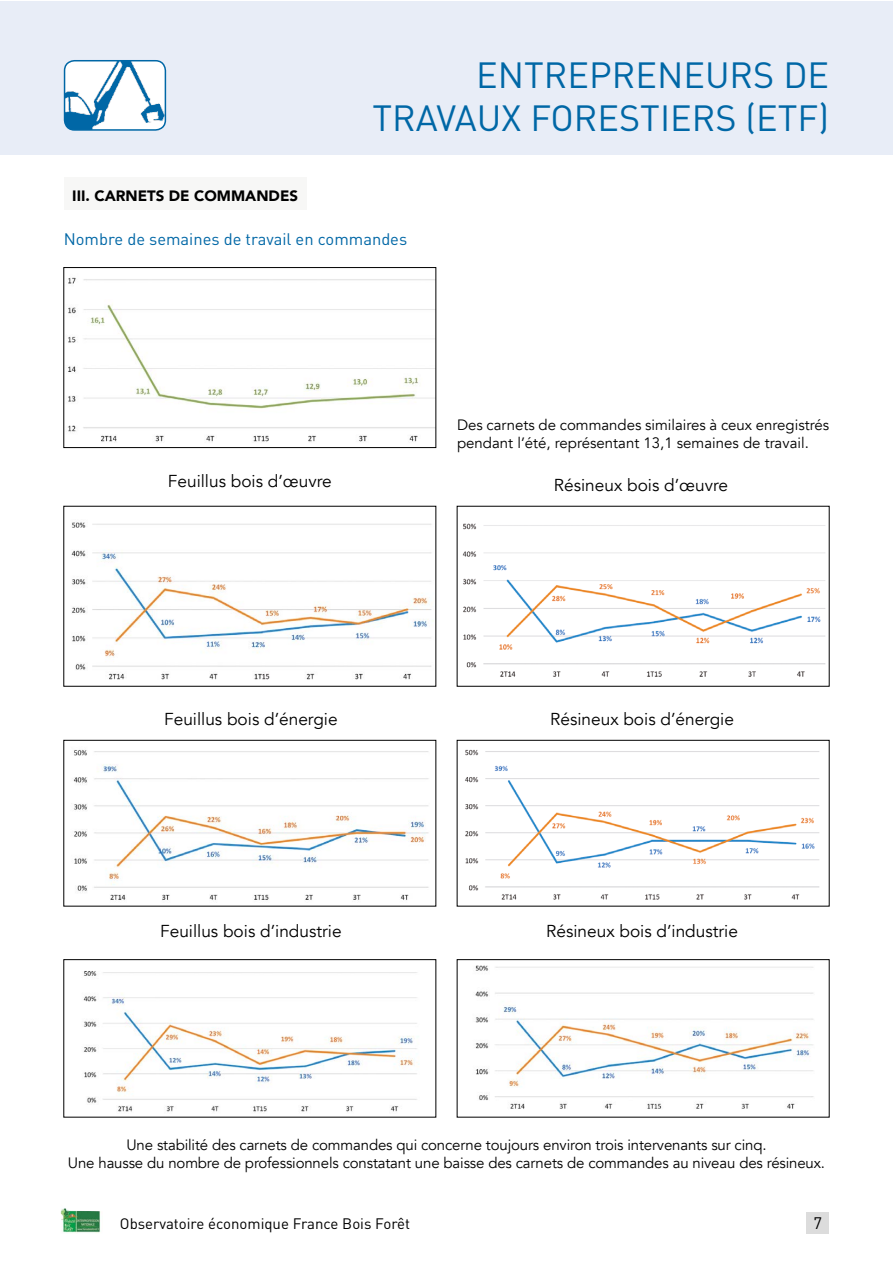
<style>
.page{position:relative;width:893px;height:1263px;background:#fff}
.page>*{position:absolute;margin:0;border:0;box-sizing:border-box;transform-origin:0 0}
.t1{font:36px/43.2px "DIN Pro";color:#0067a6;text-align:right}
.t2{font:17.25px "Avenir";color:#000}
.t3{font:16.5px "DIN Pro";color:#0067a6}
.t4{font:16.5px "DIN Pro";color:#000}
.t5{font:15px/18px "Avenir";letter-spacing:-.01em;color:#000}
.t6{font:15px "DIN Pro";color:#000}
.t7{font:900 15px "Avenir";color:#000}
</style>
<div class="page">
<div style="left:806px;top:1213px;width:23px;height:21px;background:#dcdcdc"></div>
<div style="left:0;top:1px;width:892px;height:154px;background:#e8edf7"></div>
<img style="left:61px;top:1208px;width:40px;height:25px">
<div style="left:64px;top:178px;width:243px;height:32px;background:#f7f7f6"></div>
<img style="left:68px;top:277px;width:366px;height:165px">
<div style="left:64px;top:267px;width:372px;height:181px;border:1px solid #000"></div>
<img style="left:71px;top:522px;width:361px;height:158px">
<img style="left:73px;top:750px;width:356px;height:150px">
<div style="left:64px;top:740px;width:372px;height:166px;border:1px solid #000"></div>
<img style="left:83px;top:971px;width:336px;height:141px">
<div style="left:64px;top:959px;width:372px;height:158px;border:1px solid #000"></div>
<img style="left:462px;top:523px;width:364px;height:154px">
<img style="left:465px;top:749px;width:355px;height:151px">
<div style="left:457px;top:740px;width:372px;height:166px;border:1px solid #000"></div>
<img style="left:475px;top:965px;width:339px;height:144px">
<div style="left:457px;top:959px;width:372px;height:158px;border:1px solid #000"></div>
<img style="left:65px;top:61px;width:100px;height:69px">
<div style="left:64px;top:60px;width:102px;height:71px;border:2px solid #0067a6;border-radius:10px"></div>
<h1 class="t1" style="left:372px;top:51px;width:458px">ENTREPRENEURS DE<br>TRAVAUX FORESTIERS (ETF)</h1>
<p class="t7" style="left:72px;top:186px;width:227px">III. CARNETS DE COMMANDES</p>
<p class="t3" style="left:64px;top:228px;width:345px">Nombre de semaines de travail en commandes</p>
<p class="t5" style="left:457px;top:416px;width:374px">Des carnets de commandes similaires à ceux enregistrés pendant l’été, représentant 13,1 semaines de travail.</p>
<p class="t2" style="left:168px;top:470px;width:165px">Feuillus bois d’œuvre</p>
<p class="t2" style="left:554px;top:474px;width:176px">Résineux bois d’œuvre</p>
<p class="t2" style="left:164px;top:707px;width:175px">Feuillus bois d’énergie</p>
<p class="t2" style="left:550px;top:707px;width:185px">Résineux bois d’énergie</p>
<p class="t2" style="left:160px;top:920px;width:183px">Feuillus bois d’industrie</p>
<p class="t2" style="left:546px;top:920px;width:193px">Résineux bois d’industrie</p>
<p class="t5" style="left:68px;top:1136px;width:759px;text-align:center">Une stabilité des carnets de commandes qui concerne toujours environ trois intervenants sur cinq.<br>Une hausse du nombre de professionnels constatant une baisse des carnets de commandes au niveau des résineux.</p>
<p class="t6" style="left:120px;top:1213px;width:292px">Observatoire économique France Bois Forêt</p>
<p class="t4" style="left:813px;top:1212px;width:10px">7</p>
</div>
